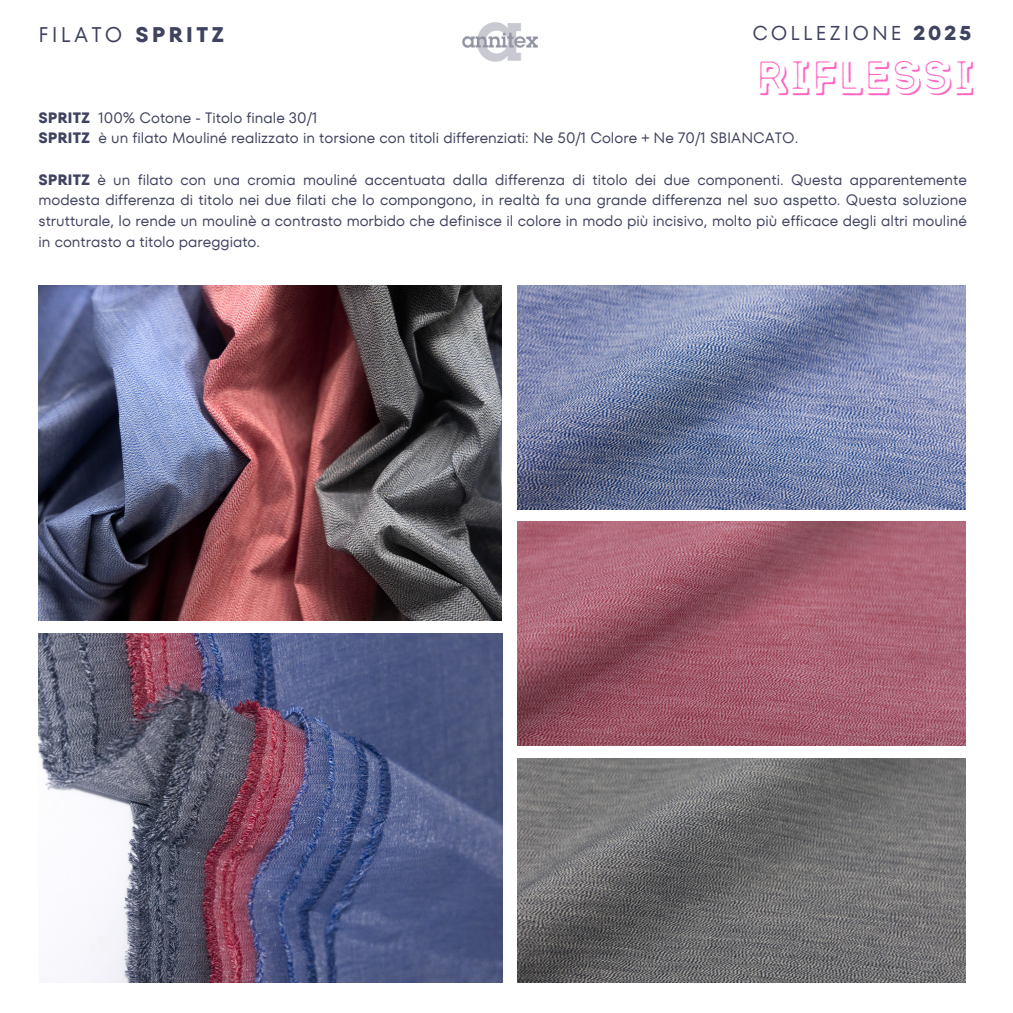
<style>
.page{position:relative;width:1013px;height:1013px;background:#fff}
.page>*{position:absolute;margin:0;border:0;box-sizing:border-box;transform-origin:0 0}
.t1{font:48.5px "Intro Rust Line Shade";color:#ff66c4}
.t2{font:21.12px "TT Fors";letter-spacing:.15em;color:#40435f}
.t3{font:20px "TT Fors";letter-spacing:.15em;color:#40435f}
.t4{font:15px/20.6px "TT Fors";color:#40435f}
.s1{font-weight:700}
</style>
<div class="page">
<img style="left:462px;top:22px;width:76px;height:40px">
<img style="left:38px;top:634px;width:464px;height:348px">
<img style="left:38px;top:285px;width:464px;height:336px">
<img style="left:517px;top:522px;width:448px;height:224px">
<img style="left:517px;top:758px;width:448px;height:224px">
<img style="left:517px;top:285px;width:448px;height:224px">
<h2 class="t2" style="left:38px;top:19px;width:187px">FILATO <span class="s1">SPRITZ</span></h2>
<h2 class="t3" style="left:752px;top:19px;width:221px">COLLEZIONE <span class="s1">2025</span></h2>
<p class="t1" style="left:753px;top:46px;width:221px">RIFLESSI</p>
<p class="t4" style="left:38px;top:107px;width:761px"><span class="s1">SPRITZ</span> 100% Cotone - Titolo finale 30/1<br><span class="s1">SPRITZ</span> è un filato Mouliné realizzato in torsione con titoli differenziati: Ne 50/1 Colore + Ne 70/1 SBIANCATO.</p>
<p class="t4" style="left:38px;top:169px;width:930px;text-align:justify"><span class="s1">SPRITZ</span> è un filato con una cromia mouliné accentuata dalla differenza di titolo dei due componenti. Questa apparentemente modesta differenza di titolo nei due filati che lo compongono, in realtà fa una grande differenza nel suo aspetto. Questa soluzione strutturale, lo rende un moulinè a contrasto morbido che definisce il colore in modo più incisivo, molto più efficace degli altri mouliné in contrasto a titolo pareggiato.</p>
</div>
